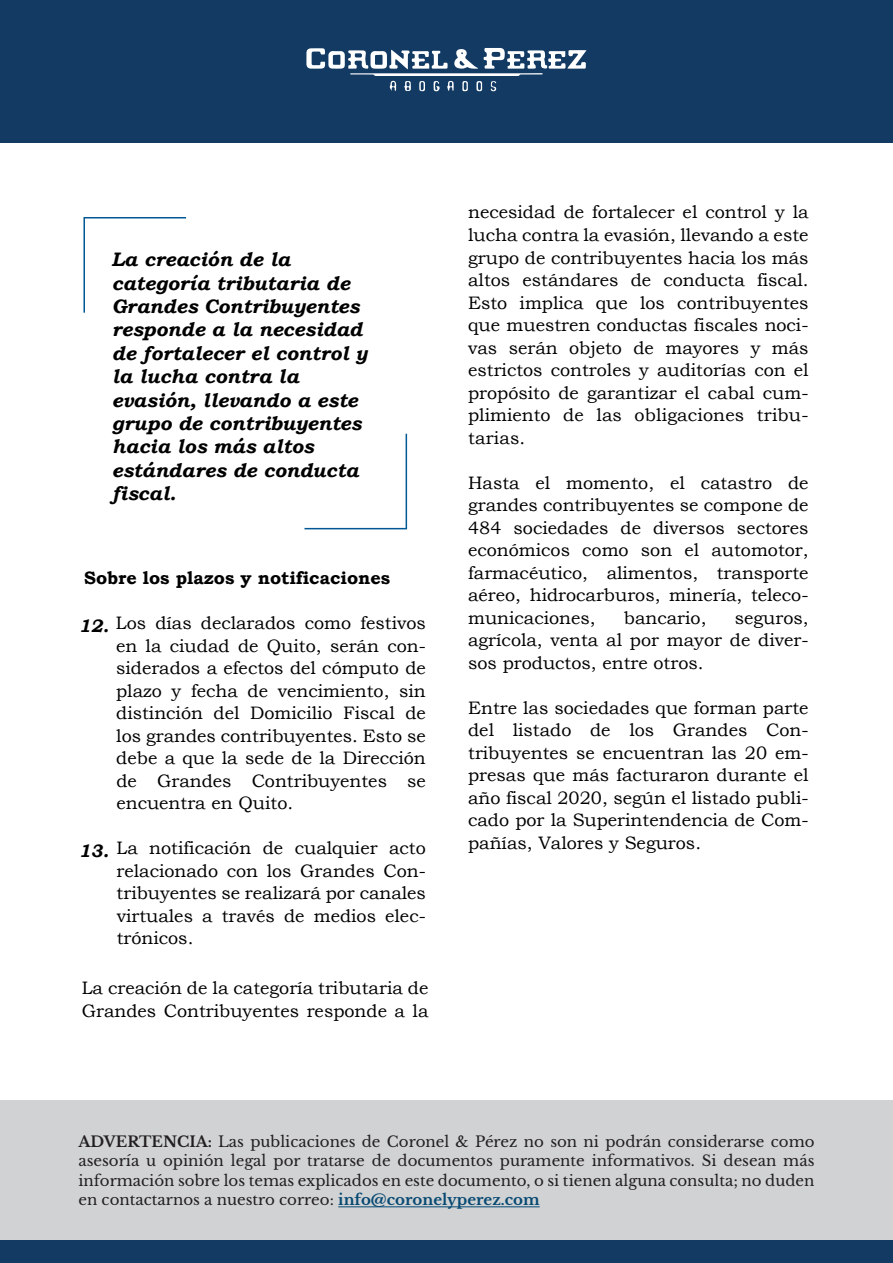
<style>
.page{position:relative;width:893px;height:1263px;background:#fff}
.page>*{position:absolute;margin:0;border:0;box-sizing:border-box;transform-origin:0 0}
.t1{font:italic 700 19.5px/23.4px "Bookman Old Style";color:#000}
.t2{font:18px/22.5px "Bookman Old Style";color:#000;text-align:justify}
.t3{font:700 18px "Bookman Old Style";color:#000}
.t4{font:italic 700 18px "Bookman Old Style";color:#000}
.t5{font:15px/19.5px "Libre Baskerville";color:#231f20;text-align:justify}
.s1{font-weight:700}
.s2{font-weight:700;color:#074973}
</style>
<div class="page">
<div style="left:0;top:1100px;width:893px;height:140px;background:#d0d2d3"></div>
<hr style="left:338px;top:1206px;width:202px;height:1px;background:#074973">
<div style="left:0;top:0;width:893px;height:142px;background:#133a63"></div>
<div style="left:0;top:1241px;width:893px;height:22px;background:#133a63"></div>
<svg style="left:306px;top:48px;width:280px;height:43px"></svg>
<svg style="left:83px;top:217px;width:104px;height:96px"></svg>
<svg style="left:304px;top:433px;width:104px;height:97px"></svg>
<p class="t1" style="left:112px;top:247px;width:257px">La creación de la categoría tributaria de<br>Grandes Contribuyentes responde a la necesidad de fortalecer el control y la lucha contra la evasión, llevando a este grupo de contribuyentes hacia los más altos estándares de conducta fiscal.</p>
<p class="t3" style="left:84px;top:565px;width:308px">Sobre los plazos y notificaciones</p>
<p class="t2" style="left:116px;top:612px;width:311px">Los días declarados como festivos en la ciudad de Quito, serán con&shy;siderados a efectos del cómputo de plazo y fecha de vencimiento, sin distinción del Domicilio Fiscal de los grandes contribuyentes. Esto se debe a que la sede de la Dirección de Grandes Contribuyentes se encuentra en Quito.</p>
<p class="t2" style="left:117px;top:837px;width:311px">La notificación de cualquier acto relacionado con los Grandes Con&shy;tribuyentes se realizará por canales virtuales a través de medios elec&shy;trónicos.</p>
<p class="t2" style="left:82px;top:977px;width:348px">La creación de la categoría tributaria de<br>Grandes Contribuyentes responde a la</p>
<p class="t4" style="left:78px;top:615px;width:32px">12.</p>
<p class="t4" style="left:78px;top:840px;width:32px">13.</p>
<p class="t2" style="left:468px;top:201px;width:342px">necesidad de fortalecer el control y la lucha contra la evasión, llevando a este grupo de contribuyentes hacia los más altos estándares de conducta fiscal.<br>Esto implica que los contribuyentes que muestren conductas fiscales noci&shy;vas serán objeto de mayores y más estrictos controles y auditorías con el propósito de garantizar el cabal cum&shy;plimiento de las obligaciones tribu&shy;tarias.</p>
<p class="t2" style="left:468px;top:471px;width:342px">Hasta el momento, el catastro de grandes contribuyentes se compone de 484 sociedades de diversos sectores económicos como son el automotor, farmacéutico, alimentos, transporte aéreo, hidrocarburos, minería, teleco&shy;municaciones,</p>
<p class="t2" style="left:624px;top:606px;width:84px">bancario,</p>
<p class="t2" style="left:468px;top:606px;width:342px;text-indent:267px">seguros, agrícola, venta al por mayor de diver&shy;sos productos, entre otros.</p>
<p class="t2" style="left:468px;top:696px;width:342px">Entre las sociedades que forman parte del listado de los Grandes Con&shy;tribuyentes se encuentran las 20 em&shy;presas que más facturaron durante el año fiscal 2020, según el listado publi&shy;cado por la Superintendencia de Com&shy;pañías, Valores y Seguros.</p>
<p class="t5" style="left:78px;top:1132px;width:738px"><span class="s1">ADVERTENCIA:</span> Las publicaciones de Coronel &amp; Pérez no son ni podrán considerarse como asesoría u opinión legal por tratarse de documentos puramente informativos. Si desean más información sobre los temas explicados en este documento, o si tienen alguna consulta; no duden en contactarnos a nuestro correo: <span class="s2">info@coronelyperez.com</span></p>
</div>
